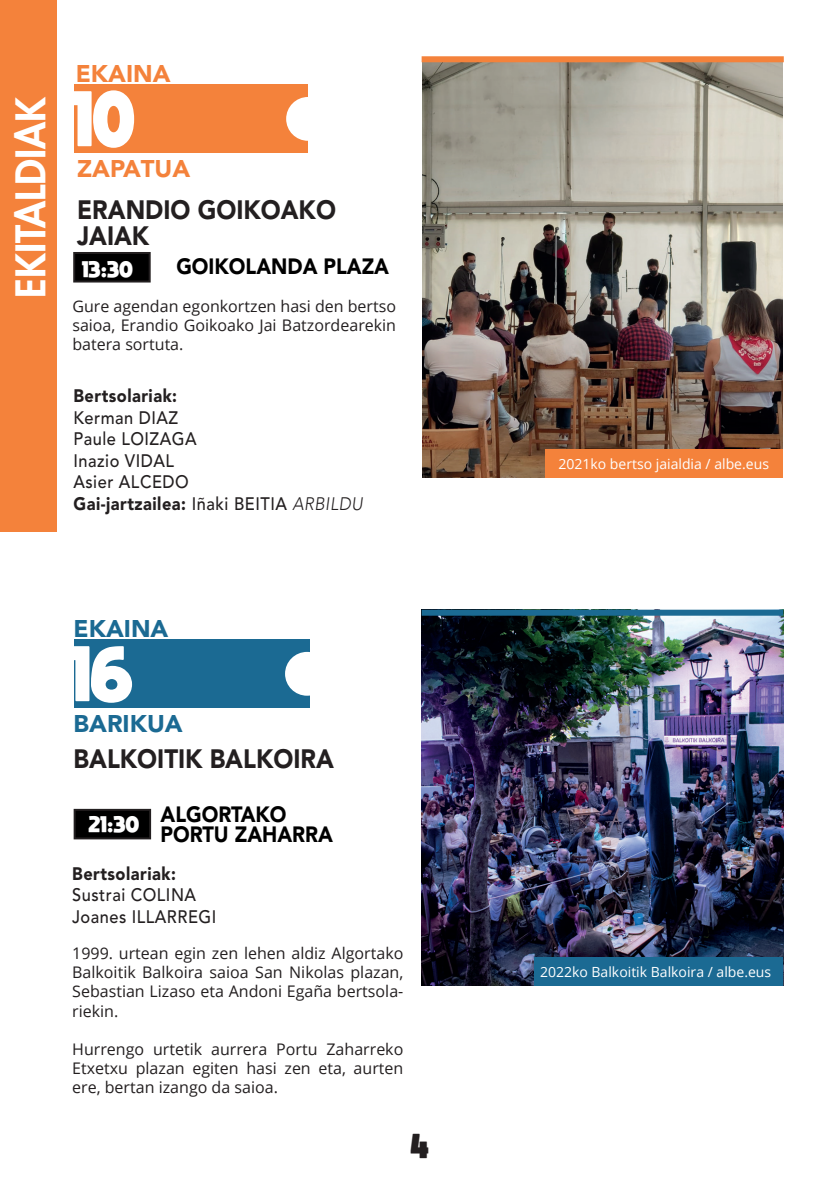
<style>
.page{position:relative;width:840px;height:1191px;background:#fff}
.page>*{position:absolute;margin:0;border:0;box-sizing:border-box;transform-origin:0 0}
.t1{font:800 55px "moon get";color:#fff;scale:.91 1}
.t2{font:800 40px "Futura";color:#fff}
.t3{font:900 26.4px/26px "Avenir";color:#231f20;scale:.91 1}
.t4{font:900 24px "Avenir";color:#1b6a93}
.t5{font:900 24px "Avenir";color:#f4823b}
.t6{font:800 24px "moon get";color:#231f20}
.t7{font:900 22px/20px "Avenir";color:#000;scale:.91 1}
.t8{font:500 18px/21.6px "Avenir";letter-spacing:.03em;color:#231f20;scale:.91 1}
.t9{font:900 18px "Avenir";letter-spacing:.03em;color:#231f20;scale:.91 1}
.t10{font:16px/19.2px "Open Sans";color:#231f20;text-align:justify}
.t11{font:800 16px "moon get";color:#fff}
.t12{font:14px "Open Sans";color:#fff}
.s1{font-weight:900}
.s2{font-family:"Avenir LT Std";font-weight:300;font-style:italic}
</style>
<div class="page">
<img style="left:421px;top:615px;width:361px;height:370px">
<div style="left:75px;top:810px;width:75px;height:28px;background:#000"></div>
<div style="left:74px;top:809px;width:77px;height:30px;border:2px solid #231f20"></div>
<div style="left:74px;top:640px;width:235px;height:68px;background:#1b6a93"></div>
<div style="left:285px;top:652px;width:44px;height:43px;background:#fff;border-radius:50%"></div>
<div style="left:534px;top:957px;width:248px;height:28px;background:#1b6a93"></div>
<div style="left:421px;top:609px;width:361px;height:6px;background:#1b6a93"></div>
<div style="left:0;top:0;width:57px;height:531px;background:#f4823b"></div>
<img style="left:422px;top:62px;width:359px;height:415px">
<div style="left:74px;top:253px;width:76px;height:28px;background:#000"></div>
<div style="left:73px;top:252px;width:78px;height:30px;border:2px solid #231f20"></div>
<div style="left:74px;top:85px;width:234px;height:68px;background:#f4823b"></div>
<div style="left:286px;top:97px;width:43px;height:44px;background:#fff;border-radius:50%"></div>
<div style="left:545px;top:449px;width:237px;height:28px;background:#f4823b"></div>
<div style="left:421px;top:56px;width:362px;height:6px;background:#f4823b"></div>
<h2 class="t2" style="left:6px;top:298px;width:202px;rotate:-90deg">EKITALDIAK</h2>
<h3 class="t5" style="left:76px;top:56px;width:96px">EKAINA</h3>
<h1 class="t1" style="left:73px;top:84px;width:70px">10</h1>
<h3 class="t5" style="left:77px;top:151px;width:114px">ZAPATUA</h3>
<h3 class="t3" style="left:77px;top:198px;width:286px">ERANDIO GOIKOAKO<br>JAIAK</h3>
<p class="t11" style="left:82px;top:259px;width:52px">13:30</p>
<h3 class="t7" style="left:176px;top:258px;width:235px">GOIKOLANDA PLAZA</h3>
<p class="t10" style="left:72px;top:296px;width:325px">Gure agendan egonkortzen hasi den bertso saioa, Erandio Goikoako Jai Batzordearekin batera sortuta.</p>
<p class="t9" style="left:73px;top:382px;width:115px">Bertsolariak:</p>
<p class="t8" style="left:73px;top:407px;width:319px">Kerman DIAZ<br>Paule LOIZAGA<br>Inazio VIDAL<br>Asier ALCEDO<br><span class="s1">Gai-jartzailea:</span> Iñaki BEITIA <span class="s2">ARBILDU</span></p>
<h3 class="t4" style="left:74px;top:611px;width:96px">EKAINA</h3>
<h1 class="t1" style="left:71px;top:639px;width:70px">16</h1>
<h3 class="t4" style="left:74px;top:706px;width:110px">BARIKUA</h3>
<h3 class="t3" style="left:74px;top:747px;width:287px">BALKOITIK BALKOIRA</h3>
<h3 class="t7" style="left:160px;top:805px;width:191px;text-indent:-72px"><sub>21:30</sub> ALGORTAKO<br>PORTU ZAHARRA</h3>
<p class="t9" style="left:72px;top:860px;width:115px">Bertsolariak:</p>
<p class="t8" style="left:72px;top:885px;width:160px">Sustrai COLINA<br>Joanes ILLARREGI</p>
<p class="t10" style="left:72px;top:943px;width:332px">1999. urtean egin zen lehen aldiz Algortako Balkoitik Balkoira saioa San Nikolas plazan, Sebastian Lizaso eta Andoni Egaña bertsola&shy;riekin.</p>
<p class="t10" style="left:72px;top:1039px;width:332px">Hurrengo urtetik aurrera Portu Zaharreko Etxetxu plazan egiten hasi zen eta, aurten ere, bertan izango da saioa.</p>
<h3 class="t6" style="left:410px;top:1131px;width:20px">4</h3>
<p class="t12" style="left:558px;top:454px;width:212px">2021ko bertso jaialdia / albe.eus</p>
<p class="t12" style="left:539px;top:962px;width:232px">2022ko Balkoitik Balkoira / albe.eus</p>
</div>
